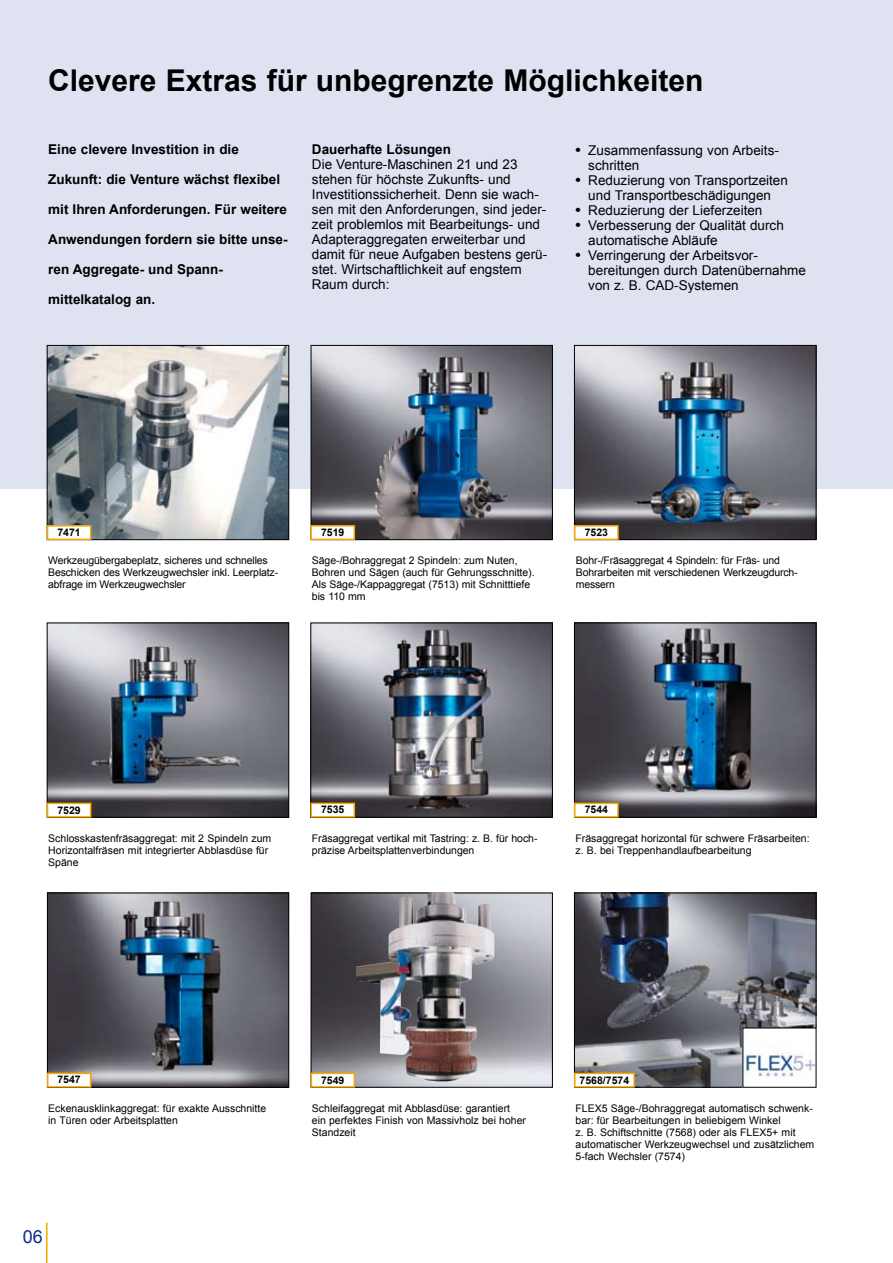
<style>
.page{position:relative;width:893px;height:1263px;background:#fff}
.page>*{position:absolute;margin:0;border:0;box-sizing:border-box;transform-origin:0 0}
.t1{font:700 30px "Arial";color:#000}
.t2{font:18px "Arial";color:#0d2b88}
.t3{font:13.5px/15px "Arial";color:#000}
.t4{font:700 13.5px "Arial";color:#000}
.t5{font:10.5px/12px "Arial";color:#000}
.t6{font:700 10.5px "Arial";color:#000}
.s1{font-weight:700;font-size:15px}
</style>
<div class="page">
<hr style="left:46px;top:1223px;width:2px;height:40px;background:#f6a800">
<div style="left:0;top:0;width:893px;height:489px;background:#dfe2f1"></div>
<img style="left:576px;top:347px;width:238px;height:191px">
<div style="left:574px;top:345px;width:242px;height:195px;border:1px solid #000"></div>
<div style="left:575px;top:526px;width:43px;height:13px;background:#fff"></div>
<div style="left:574px;top:525px;width:45px;height:15px;border:2px solid #f6a800"></div>
<img style="left:49px;top:624px;width:238px;height:192px">
<div style="left:47px;top:622px;width:242px;height:196px;border:1px solid #000"></div>
<div style="left:48px;top:803px;width:43px;height:14px;background:#fff"></div>
<div style="left:47px;top:802px;width:44px;height:16px;border:2px solid #f6a800"></div>
<img style="left:312px;top:624px;width:239px;height:192px">
<div style="left:310px;top:622px;width:243px;height:196px;border:1px solid #000"></div>
<div style="left:311px;top:803px;width:43px;height:14px;background:#fff"></div>
<div style="left:310px;top:802px;width:45px;height:16px;border:2px solid #f6a800"></div>
<img style="left:576px;top:624px;width:238px;height:192px">
<div style="left:574px;top:622px;width:242px;height:196px;border:1px solid #000"></div>
<div style="left:575px;top:803px;width:43px;height:14px;background:#fff"></div>
<div style="left:574px;top:802px;width:45px;height:16px;border:2px solid #f6a800"></div>
<img style="left:49px;top:895px;width:238px;height:191px">
<div style="left:47px;top:893px;width:242px;height:195px;border:1px solid #000"></div>
<img style="left:313px;top:347px;width:238px;height:191px">
<div style="left:311px;top:345px;width:242px;height:195px;border:1px solid #000"></div>
<div style="left:48px;top:1073px;width:43px;height:14px;background:#fff"></div>
<div style="left:47px;top:1073px;width:44px;height:15px;border:2px solid #f6a800"></div>
<div style="left:311px;top:526px;width:43px;height:13px;background:#fff"></div>
<div style="left:310px;top:525px;width:45px;height:15px;border:2px solid #f6a800"></div>
<img style="left:313px;top:895px;width:238px;height:191px">
<div style="left:311px;top:893px;width:242px;height:195px;border:1px solid #000"></div>
<div style="left:311px;top:1073px;width:43px;height:14px;background:#fff"></div>
<div style="left:311px;top:1073px;width:44px;height:15px;border:2px solid #f6a800"></div>
<img style="left:49px;top:347px;width:238px;height:191px">
<div style="left:47px;top:345px;width:242px;height:195px;border:1px solid #000"></div>
<div style="left:48px;top:526px;width:43px;height:13px;background:#fff"></div>
<div style="left:47px;top:525px;width:44px;height:15px;border:2px solid #f6a800"></div>
<img style="left:576px;top:895px;width:238px;height:191px">
<div style="left:574px;top:893px;width:242px;height:195px;border:1px solid #000"></div>
<div style="left:575px;top:1073px;width:59px;height:14px;background:#fff"></div>
<div style="left:574px;top:1073px;width:61px;height:15px;border:2px solid #f6a800"></div>
<img style="left:744px;top:1030px;width:70px;height:56px">
<img style="left:356px;top:893px;width:138px;height:188px">
<h1 class="t1" style="left:48px;top:61px;width:657px">Clevere Extras für unbegrenzte Möglichkeiten</h1>
<p class="t4" style="left:48px;top:140px;width:192px">Eine clevere Investition in die</p>
<p class="t4" style="left:48px;top:170px;width:233px">Zu- kunft: die Venture wächst flexibel</p>
<p class="t4" style="left:48px;top:200px;width:240px">mit Ihren Anforderungen. Für weitere</p>
<p class="t4" style="left:48px;top:230px;width:233px">Anwendungen fordern sie bitte unse--</p>
<p class="t4" style="left:48px;top:260px;width:167px">ren Aggregate- und Spann-</p>
<p class="t4" style="left:48px;top:290px;width:108px">mit-tel- katalog an.</p>
<p class="t4" style="left:312px;top:140px;width:141px">Dauerhafte Lösungen</p>
<p class="t3" style="left:312px;top:157px;width:237px">Die Venture-Maschinen 21 und 23 stehen für höchste Zukunfts- und Investitions-sicher-heit. Denn sie wach&shy;sen mit den Anfor-derungen, sind jeder&shy;zeit problemlos mit Bearbeitungs- und Adapter-ag-----gregaten erweiterbar und damit für neue Aufgaben bestens gerü&shy;stet. Wirtschaftlichkeit auf engstem Raum durch:</p>
<p class="t3" style="left:588px;top:143px;width:192px;text-indent:-13px"><span class="s1">•</span> Zusammenfassung von Arbeits&shy;schritten</p>
<p class="t3" style="left:576px;top:173px;width:214px;text-align:center"><span class="s1">•</span> Reduzierung von Transportzeiten und Transportbeschädigungen</p>
<p class="t3" style="left:576px;top:203px;width:188px"><span class="s1">•</span> Reduzierung der Lieferzeiten</p>
<p class="t3" style="left:588px;top:218px;width:197px;text-indent:-13px"><span class="s1">•</span> Verbesserung der Qualität durch automatische Abläufe</p>
<p class="t3" style="left:588px;top:248px;width:219px;text-indent:-13px"><span class="s1">•</span> Verringerung der Arbeitsvor&shy;be-rei-tungen durch Datenübernahme von z. B. CAD-Systemen</p>
<p class="t6" style="left:57px;top:526px;width:25px">7471</p>
<p class="t6" style="left:321px;top:526px;width:25px">7519</p>
<p class="t6" style="left:585px;top:526px;width:25px">7523</p>
<p class="t5" style="left:48px;top:555px;width:231px">Werkzeugübergabeplatz, sicheres und schnelles<br>Beschicken des Werkzeugwechsler inkl. Leerplatz&shy;abfrage im Werkzeugwechsler</p>
<p class="t5" style="left:576px;top:555px;width:223px">Bohr-/Fräsaggregat 4 Spindeln: für Fräs- und<br>Bohrarbeiten mit verschie-denen Werkzeugdurch&shy;messern</p>
<p class="t5" style="left:312px;top:555px;width:224px">Säge-/Bohraggregat 2 Spindeln: zum Nuten, Bohren und Sägen (auch für Gehrungsschnitte).<br>Als Säge-/Kappaggregat (7513) mit Schnitttiefe bis 110 mm</p>
<p class="t6" style="left:57px;top:803px;width:25px">7529</p>
<p class="t6" style="left:321px;top:803px;width:25px">7535</p>
<p class="t6" style="left:585px;top:803px;width:25px">7544</p>
<p class="t5" style="left:48px;top:832px;width:224px">Schlosskastenfräsaggregat: mit 2 Spindeln zum<br>Horizontalfräsen mit integrierter Abblasdüse für<br>Späne</p>
<p class="t5" style="left:312px;top:832px;width:227px">Fräsaggregat vertikal mit Tastring: z. B. für hoch&shy;präzise Arbeitsplattenverbindungen</p>
<p class="t5" style="left:576px;top:832px;width:236px">Fräsaggregat horizontal für schwere Fräsarbeiten: z. B. bei Treppenhandlaufbearbeitung</p>
<p class="t6" style="left:57px;top:1073px;width:25px">7547</p>
<p class="t5" style="left:48px;top:1102px;width:220px">Eckenausklinkaggregat: für exakte Ausschnitte in Türen oder Arbeitsplatten</p>
<h2 class="t2" style="left:23px;top:1225px;width:22px">06</h2>
<p class="t6" style="left:321px;top:1073px;width:25px">7549</p>
<p class="t5" style="left:312px;top:1102px;width:216px">Schleifaggregat mit Abblasdüse: garantiert ein perfektes Finish von Massivholz bei hoher<br>Standzeit</p>
<p class="t6" style="left:580px;top:1073px;width:51px">7568/7574</p>
<p class="t5" style="left:576px;top:1102px;width:240px">FLEX5 Säge-/Bohraggregat automatisch schwenk&shy;bar: für Bearbei-tungen in beliebigem Winkel<br>z. B. Schift-schnitte (7568) oder als FLEX5+ mit automatischer Werkzeugwechsel und zusätzlichem 5-fach Wechsler (7574)</p>
</div>
